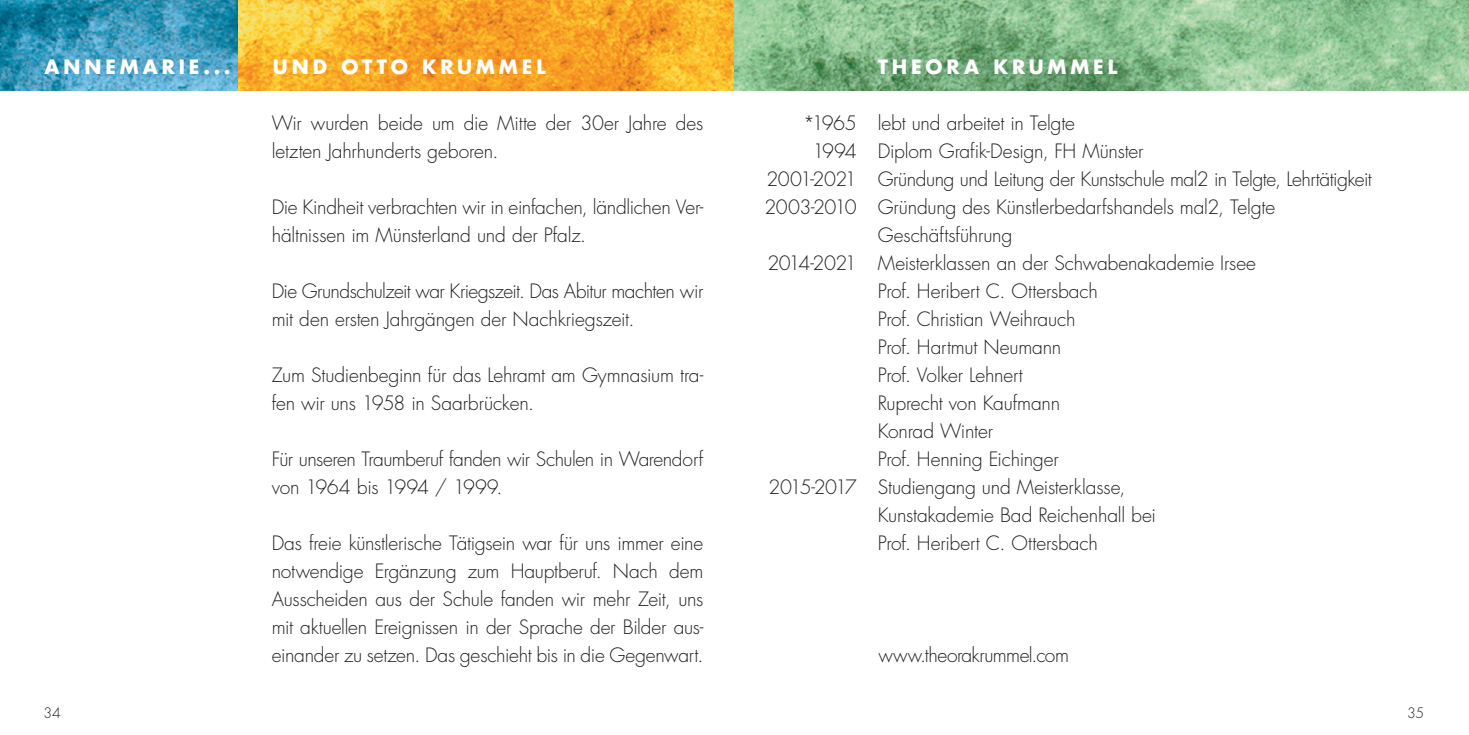
<style>
.page{position:relative;width:1469px;height:735px;background:#fff}
.page>*{position:absolute;margin:0;border:0;box-sizing:border-box;transform-origin:0 0}
.t1{font:300 19.25px/28px "Futura Std";letter-spacing:-.015em;color:#231f20}
.t2{font:700 19.25px "Futura Std";letter-spacing:.205em;color:#fff}
.t3{font:300 14px "Futura Std";color:#231f20}
</style>
<div class="page">
<img style="left:0;top:0;width:238px;height:91px">
<img style="left:238px;top:0;width:1230px;height:91px">
<p class="t2" style="left:45px;top:53px;width:187px">ANNEMARIE...</p>
<p class="t2" style="left:273px;top:53px;width:274px">UND OTTO KRUMMEL</p>
<p class="t1" style="left:272px;top:109px;width:433px">Wir wurden beide um die Mitte der 30er Jahre des letzten Jahrhunderts geboren.</p>
<p class="t1" style="left:272px;top:193px;width:433px">Die Kindheit verbrachten wir in einfachen, ländlichen Ver&shy;hältnissen im Münsterland und der Pfalz.</p>
<p class="t1" style="left:272px;top:277px;width:433px">Die Grundschulzeit war Kriegszeit. Das Abitur machten wir mit den ersten Jahrgängen der Nachkriegszeit.</p>
<p class="t1" style="left:272px;top:361px;width:433px">Zum Studienbeginn für das Lehramt am Gymnasium tra&shy;fen wir uns 1958 in Saarbrücken.</p>
<p class="t1" style="left:272px;top:445px;width:433px">Für unseren Traumberuf fanden wir Schulen in Warendorf von 1964 bis 1994 / 1999.</p>
<p class="t1" style="left:272px;top:529px;width:433px;text-align:justify">Das freie künstlerische Tätigsein war für uns immer eine notwendige Ergänzung zum Hauptberuf. Nach dem Ausscheiden aus der Schule fanden wir mehr Zeit, uns mit aktuellen Ereignissen in der Sprache der Bilder aus&shy;einander zu setzen. Das geschieht bis in die Gegenwart.</p>
<p class="t2" style="left:877px;top:53px;width:241px">THEORA KRUMMEL</p>
<p class="t1" style="left:803px;top:109px;width:273px">*1965 lebt und arbeitet in Telgte</p>
<p class="t1" style="left:812px;top:137px;width:333px">1994 Diplom Grafik-Design, FH Münster</p>
<p class="t1" style="left:766px;top:165px;width:607px">2001-2021 Gründung und Leitung der Kunstschule mal2 in Telgte, Lehrtätigkeit</p>
<p class="t1" style="left:764px;top:193px;width:512px">2003-2010 Gründung des Künstlerbedarfshandels mal2, Telgte</p>
<p class="t1" style="left:877px;top:221px;width:136px">Geschäftsführung</p>
<p class="t1" style="left:767px;top:249px;width:490px">2014-2021 Meisterklassen an der Schwabenakademie Irsee</p>
<p class="t1" style="left:877px;top:277px;width:222px">Prof. Heribert C. Ottersbach</p>
<p class="t1" style="left:877px;top:305px;width:199px">Prof. Christian Weihrauch</p>
<p class="t1" style="left:877px;top:333px;width:185px">Prof. Hartmut Neumann</p>
<p class="t1" style="left:877px;top:361px;width:147px">Prof. Volker Lehnert</p>
<p class="t1" style="left:877px;top:389px;width:184px">Ruprecht von Kaufmann</p>
<p class="t1" style="left:877px;top:417px;width:117px">Konrad Winter</p>
<p class="t1" style="left:877px;top:445px;width:182px">Prof. Henning Eichinger</p>
<p class="t1" style="left:768px;top:473px;width:358px">2015-2017 Studiengang und Meisterklasse,</p>
<p class="t1" style="left:877px;top:501px;width:280px">Kunstakademie Bad Reichenhall bei</p>
<p class="t1" style="left:877px;top:529px;width:222px">Prof. Heribert C. Ottersbach</p>
<p class="t1" style="left:878px;top:641px;width:192px">www.theorakrummel.com</p>
<p class="t3" style="left:43px;top:704px;width:19px">34</p>
<p class="t3" style="left:1407px;top:704px;width:19px">35</p>
</div>
